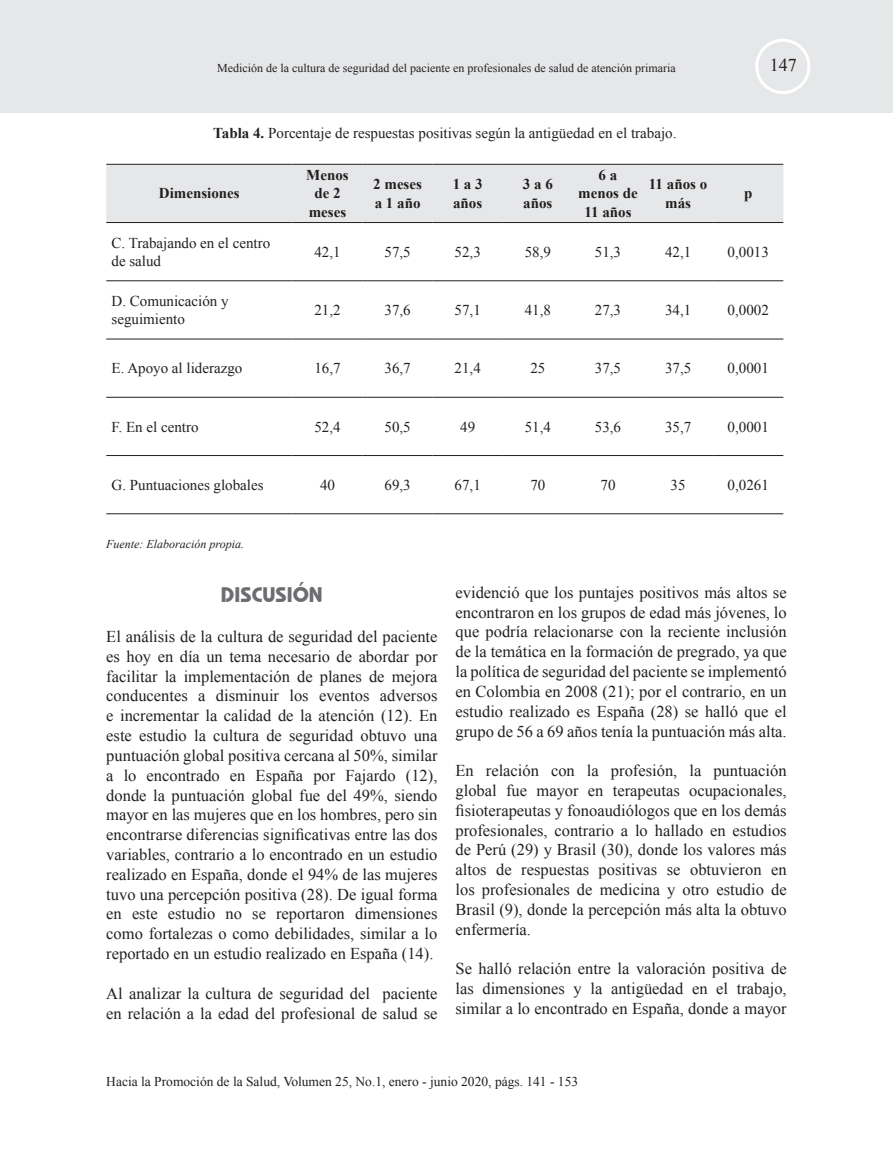
<style>
.page{position:relative;width:893px;height:1149px;background:#fff}
.page>*{position:absolute;margin:0;border:0;box-sizing:border-box;transform-origin:0 0}
.t1{font:700 21px "Bauhaus IT Cby BT";color:#6c6d70}
.t2{font:18px "Times New Roman";color:#231f20}
.t3{font:16.5px/19.8px "Times New Roman";color:#231f20;text-align:justify}
.t4{font:15px/18px "Times New Roman";color:#231f20}
.t5{font:700 15px/18px "Times New Roman";color:#231f20;text-align:center}
.t6{font:13.5px "Times New Roman";color:#231f20}
.t7{font:12px "Times New Roman";color:#231f20}
.t8{font:italic 12px "Times New Roman";color:#231f20}
.s1{font-weight:700}
</style>
<div class="page">
<div style="left:0;top:0;width:893px;height:113px;background:#e6e7e9"></div>
<div style="left:755px;top:39px;width:55px;height:55px;border:3px solid #fff;border-radius:50%"></div>
<div style="left:106px;top:165px;width:677px;height:57px;background:#e6e7e9"></div>
<hr style="left:106px;top:164px;width:186px;height:1px;background:#231f20">
<hr style="left:292px;top:164px;width:71px;height:1px;background:#231f20">
<hr style="left:363px;top:164px;width:70px;height:1px;background:#231f20">
<hr style="left:433px;top:164px;width:70px;height:1px;background:#231f20">
<hr style="left:503px;top:164px;width:70px;height:1px;background:#231f20">
<hr style="left:573px;top:164px;width:70px;height:1px;background:#231f20">
<hr style="left:643px;top:164px;width:70px;height:1px;background:#231f20">
<hr style="left:713px;top:164px;width:70px;height:1px;background:#231f20">
<hr style="left:106px;top:222px;width:186px;height:1px;background:#231f20">
<hr style="left:292px;top:222px;width:71px;height:1px;background:#231f20">
<hr style="left:363px;top:222px;width:70px;height:1px;background:#231f20">
<hr style="left:433px;top:222px;width:70px;height:1px;background:#231f20">
<hr style="left:503px;top:222px;width:70px;height:1px;background:#231f20">
<hr style="left:573px;top:222px;width:70px;height:1px;background:#231f20">
<hr style="left:643px;top:222px;width:70px;height:1px;background:#231f20">
<hr style="left:713px;top:222px;width:70px;height:1px;background:#231f20">
<hr style="left:106px;top:280px;width:186px;height:1px;background:#231f20">
<hr style="left:292px;top:280px;width:71px;height:1px;background:#231f20">
<hr style="left:363px;top:280px;width:70px;height:1px;background:#231f20">
<hr style="left:433px;top:280px;width:70px;height:1px;background:#231f20">
<hr style="left:503px;top:280px;width:70px;height:1px;background:#231f20">
<hr style="left:573px;top:280px;width:70px;height:1px;background:#231f20">
<hr style="left:643px;top:280px;width:70px;height:1px;background:#231f20">
<hr style="left:713px;top:280px;width:70px;height:1px;background:#231f20">
<hr style="left:106px;top:338px;width:186px;height:1px;background:#231f20">
<hr style="left:292px;top:338px;width:71px;height:1px;background:#231f20">
<hr style="left:363px;top:338px;width:70px;height:1px;background:#231f20">
<hr style="left:433px;top:338px;width:70px;height:1px;background:#231f20">
<hr style="left:503px;top:338px;width:70px;height:1px;background:#231f20">
<hr style="left:573px;top:338px;width:70px;height:1px;background:#231f20">
<hr style="left:643px;top:338px;width:70px;height:1px;background:#231f20">
<hr style="left:713px;top:338px;width:70px;height:1px;background:#231f20">
<hr style="left:106px;top:397px;width:186px;height:1px;background:#231f20">
<hr style="left:292px;top:397px;width:71px;height:1px;background:#231f20">
<hr style="left:363px;top:397px;width:70px;height:1px;background:#231f20">
<hr style="left:433px;top:397px;width:70px;height:1px;background:#231f20">
<hr style="left:503px;top:397px;width:70px;height:1px;background:#231f20">
<hr style="left:573px;top:397px;width:70px;height:1px;background:#231f20">
<hr style="left:643px;top:397px;width:70px;height:1px;background:#231f20">
<hr style="left:713px;top:397px;width:70px;height:1px;background:#231f20">
<hr style="left:106px;top:455px;width:186px;height:1px;background:#231f20">
<hr style="left:292px;top:455px;width:71px;height:1px;background:#231f20">
<hr style="left:363px;top:455px;width:70px;height:1px;background:#231f20">
<hr style="left:433px;top:455px;width:70px;height:1px;background:#231f20">
<hr style="left:503px;top:455px;width:70px;height:1px;background:#231f20">
<hr style="left:573px;top:455px;width:70px;height:1px;background:#231f20">
<hr style="left:643px;top:455px;width:70px;height:1px;background:#231f20">
<hr style="left:713px;top:455px;width:70px;height:1px;background:#231f20">
<hr style="left:106px;top:513px;width:186px;height:1px;background:#231f20">
<hr style="left:292px;top:513px;width:71px;height:1px;background:#231f20">
<hr style="left:363px;top:513px;width:70px;height:1px;background:#231f20">
<hr style="left:433px;top:513px;width:70px;height:1px;background:#231f20">
<hr style="left:503px;top:513px;width:70px;height:1px;background:#231f20">
<hr style="left:573px;top:513px;width:70px;height:1px;background:#231f20">
<hr style="left:643px;top:513px;width:70px;height:1px;background:#231f20">
<hr style="left:713px;top:513px;width:70px;height:1px;background:#231f20">
<p class="t7" style="left:217px;top:60px;width:460px">Medición de la cultura de seguridad del paciente en profesionales de salud de atención primaria</p>
<p class="t2" style="left:770px;top:53px;width:28px">147</p>
<p class="t4" style="left:213px;top:124px;width:465px"><span class="s1">Tabla 4.</span> Porcentaje de respuestas positivas según la antigüedad en el trabajo.</p>
<p class="t5" style="left:159px;top:184px;width:82px">Dimensiones</p>
<p class="t5" style="left:306px;top:166px;width:44px">Menos de 2 meses</p>
<p class="t5" style="left:373px;top:175px;width:50px;text-align:left">2 meses a 1 año</p>
<p class="t5" style="left:453px;top:175px;width:31px;text-align:left">1 a 3 años</p>
<p class="t5" style="left:523px;top:175px;width:31px;text-align:left">3 a 6 años</p>
<p class="t5" style="left:578px;top:166px;width:61px">6 a menos de<br>11 años</p>
<p class="t5" style="left:649px;top:175px;width:60px">11 años o más</p>
<p class="t5" style="left:744px;top:184px;width:10px">p</p>
<p class="t4" style="left:112px;top:233px;width:160px">C. Trabajando en el centro de salud</p>
<p class="t4" style="left:314px;top:242px;width:28px">42,1</p>
<p class="t4" style="left:384px;top:242px;width:28px">57,5</p>
<p class="t4" style="left:455px;top:242px;width:28px">52,3</p>
<p class="t4" style="left:525px;top:242px;width:28px">58,9</p>
<p class="t4" style="left:595px;top:242px;width:28px">51,3</p>
<p class="t4" style="left:665px;top:242px;width:28px">42,1</p>
<p class="t4" style="left:728px;top:242px;width:43px">0,0013</p>
<p class="t4" style="left:112px;top:292px;width:119px">D. Comunicación y seguimiento</p>
<p class="t4" style="left:314px;top:301px;width:28px">21,2</p>
<p class="t4" style="left:384px;top:301px;width:28px">37,6</p>
<p class="t4" style="left:455px;top:301px;width:28px">57,1</p>
<p class="t4" style="left:525px;top:301px;width:28px">41,8</p>
<p class="t4" style="left:595px;top:301px;width:28px">27,3</p>
<p class="t4" style="left:665px;top:301px;width:28px">34,1</p>
<p class="t4" style="left:728px;top:301px;width:43px">0,0002</p>
<p class="t4" style="left:112px;top:359px;width:132px">E. Apoyo al liderazgo</p>
<p class="t4" style="left:314px;top:359px;width:28px">16,7</p>
<p class="t4" style="left:384px;top:359px;width:28px">36,7</p>
<p class="t4" style="left:455px;top:359px;width:28px">21,4</p>
<p class="t4" style="left:530px;top:359px;width:16px">25</p>
<p class="t4" style="left:595px;top:359px;width:28px">37,5</p>
<p class="t4" style="left:665px;top:359px;width:28px">37,5</p>
<p class="t4" style="left:728px;top:359px;width:43px">0,0001</p>
<p class="t4" style="left:112px;top:417px;width:89px">F. En el centro</p>
<p class="t4" style="left:314px;top:417px;width:28px">52,4</p>
<p class="t4" style="left:384px;top:417px;width:28px">50,5</p>
<p class="t4" style="left:460px;top:417px;width:16px">49</p>
<p class="t4" style="left:525px;top:417px;width:28px">51,4</p>
<p class="t4" style="left:595px;top:417px;width:28px">53,6</p>
<p class="t4" style="left:665px;top:417px;width:28px">35,7</p>
<p class="t4" style="left:728px;top:417px;width:43px">0,0001</p>
<p class="t4" style="left:112px;top:475px;width:154px">G. Puntuaciones globales</p>
<p class="t4" style="left:320px;top:475px;width:16px">40</p>
<p class="t4" style="left:384px;top:475px;width:28px">69,3</p>
<p class="t4" style="left:455px;top:475px;width:28px">67,1</p>
<p class="t4" style="left:530px;top:475px;width:16px">70</p>
<p class="t4" style="left:600px;top:475px;width:16px">70</p>
<p class="t4" style="left:671px;top:475px;width:16px">35</p>
<p class="t4" style="left:728px;top:475px;width:43px">0,0261</p>
<p class="t8" style="left:106px;top:535px;width:139px">Fuente: Elaboración propia.</p>
<p class="t1" style="left:221px;top:582px;width:103px">DISCUSIÓN</p>
<p class="t3" style="left:106px;top:626px;width:333px">El análisis de la cultura de seguridad del paciente es hoy en día un tema necesario de abordar por facilitar la implementación de planes de mejora conducentes a disminuir los eventos adversos e incrementar la calidad de la atención (12). En este estudio la cultura de seguridad obtuvo una puntuación global positiva cercana al 50%, similar a lo encontrado en España por Fajardo (12), donde la puntuación global fue del 49%, siendo mayor en las mujeres que en los hombres, pero sin encontrarse diferencias significativas entre las dos variables, contrario a lo encontrado en un estudio realizado en España, donde el 94% de las mujeres tuvo una percepción positiva (28). De igual forma en este estudio no se reportaron dimensiones como fortalezas o como debilidades, similar a lo reportado en un estudio realizado en España (14).</p>
<p class="t3" style="left:106px;top:982px;width:333px">Al analizar la cultura de seguridad del paciente en relación a la edad del profesional de salud se</p>
<p class="t3" style="left:455px;top:582px;width:333px">evidenció que los puntajes positivos más altos se encontraron en los grupos de edad más jóvenes, lo que podría relacionarse con la reciente inclusión de la temática en la formación de pregrado, ya que la política de seguridad del paciente se implementó en Colombia en 2008 (21); por el contrario, en un estudio realizado es España (28) se halló que el grupo de 56 a 69 años tenía la puntuación más alta.</p>
<p class="t3" style="left:455px;top:760px;width:333px">En relación con la profesión, la puntuación global fue mayor en terapeutas ocupacionales, fisioterapeutas y fonoaudiólogos que en los demás profesionales, contrario a lo hallado en estudios de Perú (29) y Brasil (30), donde los valores más altos de respuestas positivas se obtuvieron en los profesionales de medicina y otro estudio de Brasil (9), donde la percepción más alta la obtuvo enfermería.</p>
<p class="t3" style="left:455px;top:958px;width:333px">Se halló relación entre la valoración positiva de las dimensiones y la antigüedad en el trabajo, similar a lo encontrado en España, donde a mayor</p>
<p class="t6" style="left:106px;top:1072px;width:473px">Hacia la Promoción de la Salud, Volumen 25, No.1, enero - junio 2020, págs. 141 - 153</p>
</div>
